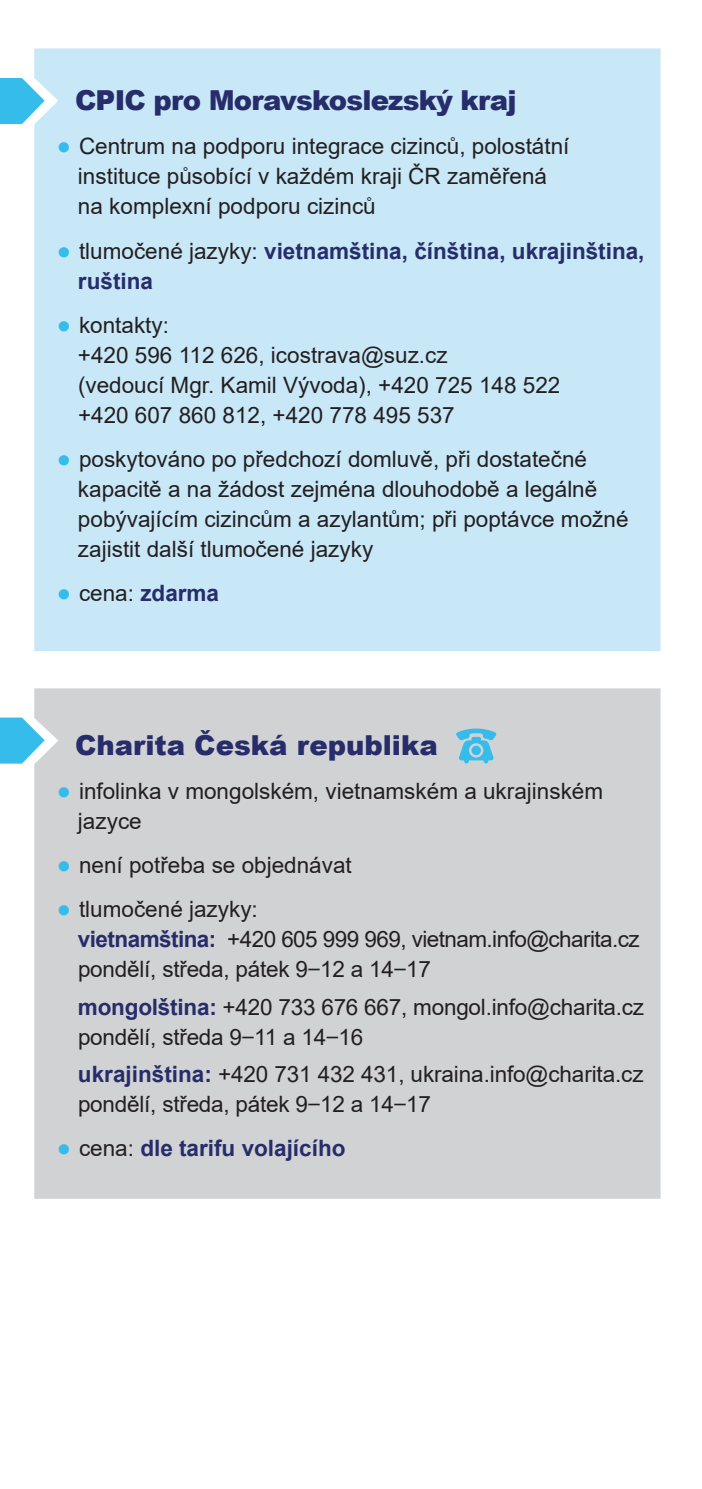
<style>
.page{position:relative;width:702px;height:1489px;background:#fff}
.page>*{position:absolute;margin:0;border:0;box-sizing:border-box;transform-origin:0 0}
.t1{font:900 27.5px "Arial";letter-spacing:-.015em;color:#272c6a}
.t2{font:22.5px/30px "Arial";color:#231f20}
.t3{font:700 22.5px/30px "Arial";color:#272c6a}
.t4{font:22.5px/30px "Arial";letter-spacing:-.025em;color:#231f20}
.s1{font-weight:900;font-size:23.75px;color:#35bceb}
.s2{font-weight:400;color:#231f20}
.s3{font-weight:700;color:#272c6a}
.s4{font-family:"Fira Sans"}
</style>
<div class="page">
<div style="left:34px;top:48px;width:626px;height:603px;background:#c8e7f7"></div>
<div style="left:34px;top:688px;width:626px;height:510px;background:#d1d2d4"></div>
<svg style="left:455px;top:727px;width:41px;height:36px"></svg>
<svg style="left:0;top:717px;width:45px;height:46px"></svg>
<svg style="left:0;top:78px;width:45px;height:46px"></svg>
<p class="t1" style="left:75px;top:80px;width:443px">CPIC pro Moravskoslezský kraj</p>
<p class="t2" style="left:78px;top:131px;width:493px;text-indent:-21px"><span class="s1">●</span> Centrum na podporu integrace cizinců, polostátní instituce působící v každém kraji ČR zaměřená na komplexní podporu cizinců</p>
<p class="t3" style="left:78px;top:236px;width:568px;text-indent:-21px"><span class="s1">●</span> <span class="s2">tlumočené jazyky:</span> vietnamština, čínština, ukrajinština, ruština</p>
<p class="t2" style="left:78px;top:309px;width:371px;text-indent:-21px"><span class="s1">●</span> kontakty:<br>+420 596 112 626, icostrava@suz.cz</p>
<p class="t2" style="left:78px;top:369px;width:484px">(vedoucí Mgr. Kamil Vývoda), +420 725 148 522</p>
<p class="t2" style="left:78px;top:399px;width:378px">+420 607 860 812, +420 778 495 537</p>
<p class="t2" style="left:78px;top:444px;width:552px;text-indent:-21px"><span class="s1">●</span> poskytováno po předchozí domluvě, při dostatečné kapacitě a na žádost zejména dlouhodobě a legálně pobývajícím cizincům a azylantům; při poptávce možné zajistit další tlumočené jazyky</p>
<p class="t3" style="left:57px;top:578px;width:164px"><span class="s1">●</span> <span class="s2">cena:</span> zdarma</p>
<p class="t1" style="left:75px;top:725px;width:364px">Charita Česká republika</p>
<p class="t2" style="left:78px;top:775px;width:526px;text-indent:-21px"><span class="s1">●</span> infolinka v mongolském, vietnamském a ukrajinském jazyce</p>
<p class="t2" style="left:57px;top:850px;width:296px"><span class="s1">●</span> není potřeba se objednávat</p>
<p class="t4" style="left:78px;top:894px;width:563px;text-indent:-21px"><span class="s1">●</span> tlumočené jazyky:<br><span class="s3">vietnamština:</span> +420 605 999 969, vietnam.info@charita.cz</p>
<p class="t2" style="left:78px;top:954px;width:354px">pondělí, středa, pátek 9<span class="s4">‒</span>12 a 14<span class="s4">‒</span>17</p>
<p class="t2" style="left:78px;top:991px;width:567px"><span class="s3">mongolština:</span> +420 733 676 667, mongol.info@charita.cz</p>
<p class="t2" style="left:78px;top:1021px;width:287px">pondělí, středa 9<span class="s4">‒</span>11 a 14<span class="s4">‒</span>16</p>
<p class="t2" style="left:78px;top:1058px;width:567px"><span class="s3">ukrajinština:</span> +420 731 432 431, ukraina.info@charita.cz</p>
<p class="t2" style="left:78px;top:1088px;width:354px">pondělí, středa, pátek 9<span class="s4">‒</span>12 a 14<span class="s4">‒</span>17</p>
<p class="t3" style="left:57px;top:1133px;width:290px"><span class="s1">●</span> <span class="s2">cena:</span> dle tarifu volajícího</p>
</div>
